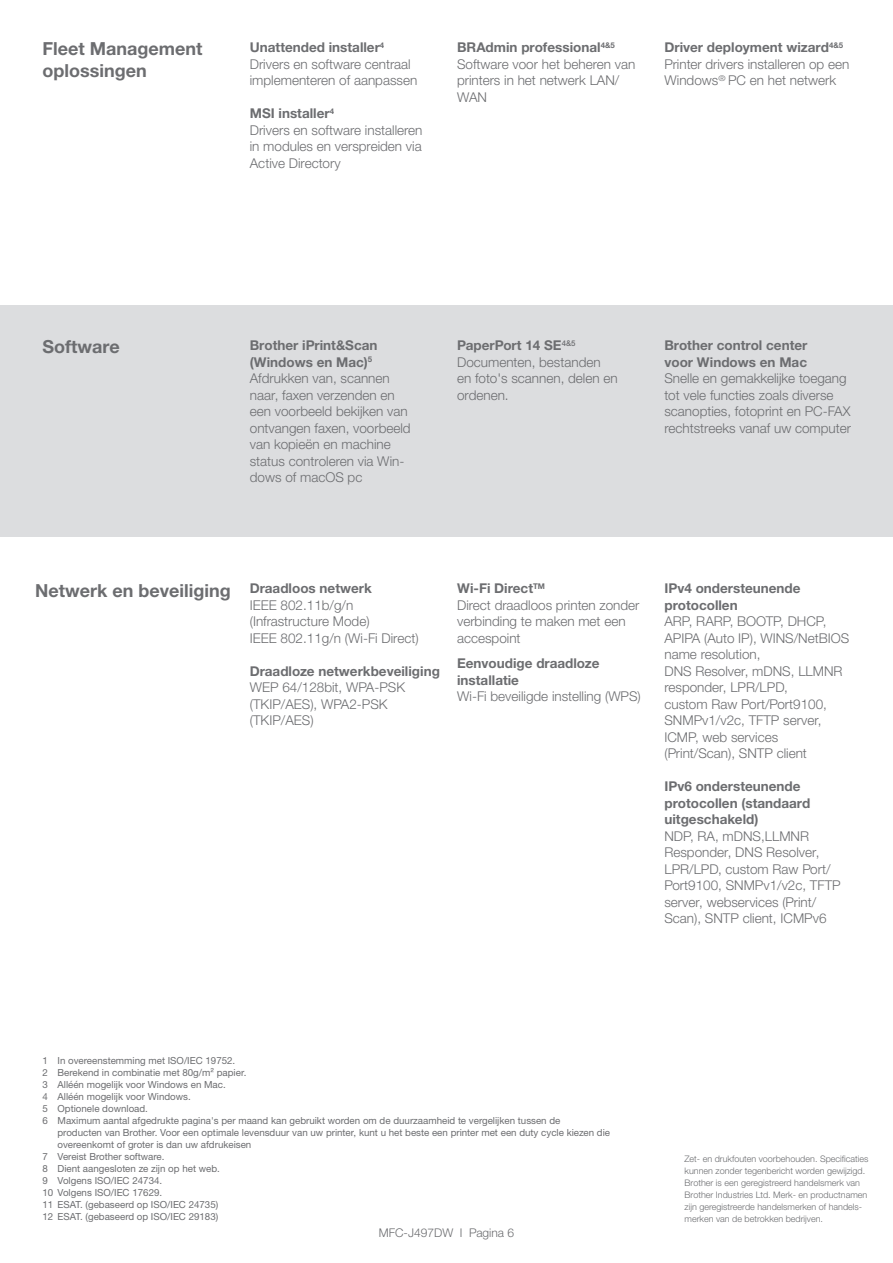
<style>
.page{position:relative;width:893px;height:1263px;background:#fff}
.page>*{position:absolute;margin:0;border:0;box-sizing:border-box;transform-origin:0 0}
.t1{font:700 18px/21.6px "Helvetica Neue LTW1 G";color:#6c6d70}
.t2{font:300 13.5px/16.5px "Helvetica Neue LTW1 G";color:#6c6d70}
.t3{font:700 13.5px/16.5px "Helvetica Neue LTW1 G";color:#6c6d70}
.t4{font:300 12px "Helvetica Neue LTW1 G";color:#6c6d70}
.t5{font:9.75px "Helvetica Neue LTW1 G";color:#6c6d70}
.t6{font:300 9px/12px "Helvetica Neue LTW1 G";color:#6c6d70}
.s1{font-weight:700}
</style>
<div class="page">
<div style="left:0;top:305px;width:893px;height:231px;background:#dcdddf"></div>
<h1 class="t1" style="left:43px;top:38px;width:161px">Fleet Management oplossingen</h1>
<p class="t2" style="left:250px;top:39px;width:169px"><span class="s1">Unattended installer</span><sup>4<br></sup>Drivers en software centraal implementeren of aanpassen</p>
<p class="t2" style="left:250px;top:105px;width:174px"><span class="s1">MSI installer</span><sup>4<br></sup>Drivers en software installeren in modules en verspreiden via<br>Active Directory</p>
<p class="t2" style="left:457px;top:39px;width:180px"><span class="s1">BRAdmin professional</span><sup>4&amp;5<br></sup>Software voor het beheren van printers in het netwerk LAN/<br>WAN</p>
<p class="t2" style="left:664px;top:39px;width:186px"><span class="s1">Driver deployment wizard</span><sup>4&amp;5<br></sup>Printer drivers installeren op een<br>Windows<sup>®</sup> PC en het netwerk</p>
<h1 class="t1" style="left:43px;top:336px;width:79px">Software</h1>
<p class="t2" style="left:250px;top:337px;width:162px"><span class="s1">Brother iPrint&amp;Scan (Windows en Mac)</span><sup>5<br></sup>Afdrukken van, scannen naar, faxen verzenden en een voorbeeld bekijken van ontvangen faxen, voorbeeld van kopieën en machine status controleren via Win&shy;dows of macOS pc</p>
<p class="t2" style="left:457px;top:337px;width:162px"><span class="s1">PaperPort 14 SE</span><sup>4&amp;5<br></sup>Documenten, bestanden en foto's scannen, delen en ordenen.</p>
<p class="t3" style="left:664px;top:337px;width:144px">Brother control center voor Windows en Mac</p>
<p class="t2" style="left:664px;top:370px;width:188px">Snelle en gemakkelijke toegang tot vele functies zoals diverse scanopties, fotoprint en PC-FAX rechtstreeks vanaf uw computer</p>
<h1 class="t1" style="left:35px;top:579px;width:338px">Netwerk en beveiliging <sup>Draadloos</sup> <sup>netwerk</sup></h1>
<p class="t2" style="left:250px;top:597px;width:170px">IEEE 802.11b/g/n (Infrastructure Mode)<br>IEEE 802.11g/n (Wi-Fi Direct)</p>
<p class="t3" style="left:250px;top:663px;width:192px">Draadloze netwerkbeveiliging</p>
<p class="t2" style="left:250px;top:679px;width:157px">WEP 64/128bit, WPA-PSK (TKIP/AES), WPA2-PSK (TKIP/AES)</p>
<p class="t2" style="left:457px;top:580px;width:184px"><span class="s1">Wi-Fi Direct</span><sup>TM<br></sup>Direct draadloos printen zonder verbinding te maken met een accespoint</p>
<p class="t3" style="left:457px;top:655px;width:144px">Eenvoudige draadloze installatie</p>
<p class="t2" style="left:457px;top:688px;width:185px">Wi-Fi beveiligde instelling (WPS)</p>
<p class="t3" style="left:664px;top:580px;width:138px">IPv4 ondersteunende protocollen</p>
<p class="t2" style="left:664px;top:613px;width:186px">ARP, RARP, BOOTP, DHCP,<br>APIPA (Auto IP), WINS/NetBIOS name resolution,<br>DNS Resolver, mDNS, LLMNR responder, LPR/LPD,<br>custom Raw Port/Port9100,<br>SNMPv1/v2c, TFTP server,<br>ICMP, web services (Print/Scan), SNTP client</p>
<p class="t3" style="left:664px;top:778px;width:147px">IPv6 ondersteunende protocollen (standaard uitgeschakeld)</p>
<p class="t2" style="left:664px;top:828px;width:178px">NDP, RA, mDNS,LLMNR<br>Responder, DNS Resolver,<br>LPR/LPD, custom Raw Port/<br>Port9100, SNMPv1/v2c, TFTP server, webservices (Print/<br>Scan), SNTP client, ICMPv6</p>
<p class="t5" style="left:43px;top:1054px;width:194px">1 In overeenstemming met ISO/IEC 19752.</p>
<p class="t5" style="left:43px;top:1066px;width:205px">2 Berekend in combinatie met 80g/m² papier.</p>
<p class="t5" style="left:43px;top:1078px;width:185px">3 Alléén mogelijk voor Windows en Mac.</p>
<p class="t5" style="left:43px;top:1090px;width:150px">4 Alléén mogelijk voor Windows.</p>
<p class="t5" style="left:43px;top:1102px;width:107px">5 Optionele download.</p>
<p class="t5" style="left:43px;top:1114px;width:519px">6 Maximum aantal afgedrukte pagina's per maand kan gebruikt worden om de duurzaamheid te vergelijken tussen de</p>
<p class="t5" style="left:58px;top:1126px;width:554px">producten van Brother. Voor een optimale levensduur van uw printer, kunt u het beste een printer met een duty cycle kiezen die</p>
<p class="t5" style="left:58px;top:1138px;width:195px">overeenkomt of groter is dan uw afdrukeisen</p>
<p class="t5" style="left:43px;top:1150px;width:124px">7 Vereist Brother software.</p>
<p class="t5" style="left:43px;top:1162px;width:179px">8 Dient aangesloten ze zijn op het web.</p>
<p class="t5" style="left:43px;top:1174px;width:121px">9 Volgens ISO/IEC 24734.</p>
<p class="t5" style="left:43px;top:1186px;width:121px">10 Volgens ISO/IEC 17629.</p>
<p class="t5" style="left:43px;top:1198px;width:177px">11 ESAT. (gebaseerd op ISO/IEC 24735)</p>
<p class="t5" style="left:43px;top:1210px;width:177px">12 ESAT. (gebaseerd op ISO/IEC 29183)</p>
<p class="t4" style="left:379px;top:1226px;width:137px">MFC-J497DW I Pagina 6</p>
<p class="t6" style="left:685px;top:1153px;width:185px">Zet- en drukfouten voorbehouden. Specificaties kunnen zonder tegenbericht worden gewijzigd.<br>Brother is een geregistreerd handelsmerk van Brother Industries Ltd. Merk- en productnamen zijn geregistreerde handelsmerken of handels&shy;merken van de betrokken bedrijven.</p>
</div>
